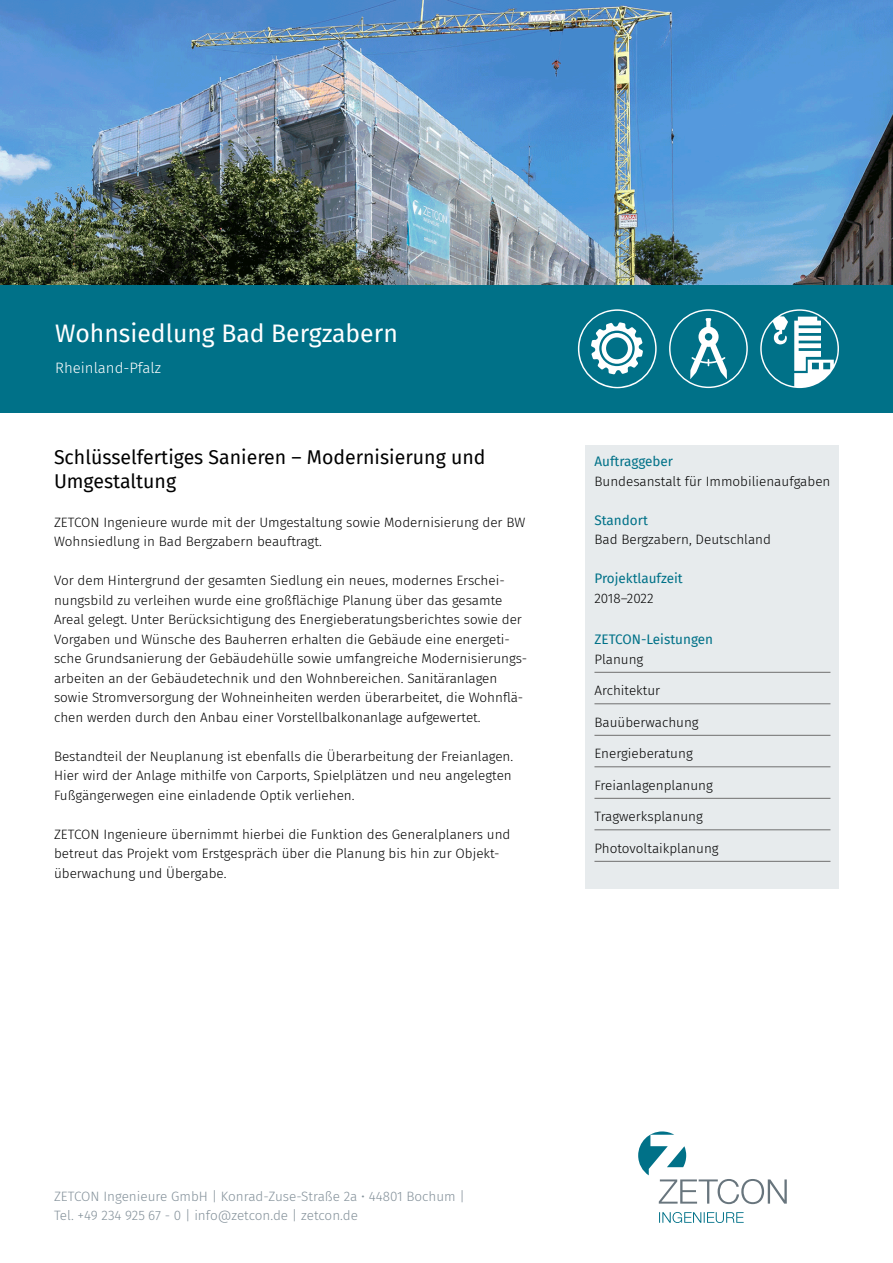
<style>
.page{position:relative;width:893px;height:1263px;background:#fff}
.page>*{position:absolute;margin:0;border:0;box-sizing:border-box;transform-origin:0 0}
.t1{font:24.75px "Fira Sans";color:#fff}
.t2{font:19.5px/24px "Fira Sans";color:#000}
.t3{font:300 15px "Fira Sans";color:#fff}
.t4{font:300 13.5px/19.5px "Fira Sans";color:#000}
.t5{font:300 13.5px/19.5px "Fira Sans";color:#84919a}
.t6{font:13.5px "Fira Sans";color:#007188}
</style>
<div class="page">
<svg style="left:638px;top:1131px;width:149px;height:73px"></svg>
<svg style="left:659px;top:1212px;width:85px;height:11px"></svg>
<div style="left:586px;top:445px;width:253px;height:444px;background:#e7ebed"></div>
<hr style="left:594px;top:672px;width:236px;height:1px;background:#706f6f">
<hr style="left:594px;top:703px;width:236px;height:1px;background:#706f6f">
<hr style="left:594px;top:735px;width:236px;height:1px;background:#706f6f">
<hr style="left:594px;top:766px;width:236px;height:1px;background:#706f6f">
<hr style="left:594px;top:798px;width:236px;height:1px;background:#706f6f">
<hr style="left:594px;top:829px;width:236px;height:1px;background:#706f6f">
<hr style="left:594px;top:861px;width:236px;height:1px;background:#706f6f">
<img style="left:0;top:0;width:893px;height:285px">
<div style="left:0;top:285px;width:893px;height:127px;background:#007188"></div>
<svg style="left:669px;top:309px;width:79px;height:79px"></svg>
<svg style="left:760px;top:309px;width:79px;height:79px"></svg>
<svg style="left:578px;top:309px;width:79px;height:79px"></svg>
<h1 class="t1" style="left:55px;top:314px;width:344px">Wohnsiedlung Bad Bergzabern</h1>
<p class="t3" style="left:55px;top:357px;width:107px">Rheinland-Pfalz</p>
<h2 class="t2" style="left:54px;top:444px;width:433px">Schlüsselfertiges Sanieren – Modernisierung und<br>Umgestaltung</h2>
<p class="t4" style="left:54px;top:512px;width:473px">ZETCON Ingenieure wurde mit der Umgestaltung sowie Modernisierung der BW<br>Wohnsiedlung in Bad Bergzabern beauftragt.</p>
<p class="t4" style="left:54px;top:571px;width:475px">Vor dem Hintergrund der gesamten Siedlung ein neues, modernes Erschei&shy;nungsbild zu verleihen wurde eine großflächige Planung über das gesamte Areal gelegt. Unter Berücksichtigung des Energieberatungsberichtes sowie der Vorgaben und Wünsche des Bauherren erhalten die Gebäude eine energeti&shy;sche Grundsanierung der Gebäudehülle sowie umfangreiche Modernisierungs&shy;arbeiten an der Gebäudetechnik und den Wohnbereichen. Sanitäranlagen sowie Stromversorgung der Wohneinheiten werden überarbeitet, die Wohnflä&shy;chen werden durch den Anbau einer Vorstellbalkonanlage aufgewertet.</p>
<p class="t4" style="left:54px;top:746px;width:461px;text-align:justify">Bestandteil der Neuplanung ist ebenfalls die Überarbeitung der Freianlagen.<br>Hier wird der Anlage mithilfe von Carports, Spielplätzen und neu angelegten Fußgängerwegen eine einladende Optik verliehen.</p>
<p class="t4" style="left:54px;top:824px;width:458px">ZETCON Ingenieure übernimmt hierbei die Funktion des Generalplaners und betreut das Projekt vom Erstgespräch über die Planung bis hin zur Objekt&shy;überwachung und Übergabe.</p>
<p class="t6" style="left:594px;top:452px;width:80px">Auftraggeber</p>
<p class="t4" style="left:594px;top:471px;width:237px">Bundesanstalt für Immobilienaufgaben</p>
<p class="t6" style="left:594px;top:510px;width:55px">Standort</p>
<p class="t4" style="left:594px;top:530px;width:178px">Bad Bergzabern, Deutschland</p>
<p class="t6" style="left:594px;top:569px;width:90px">Projektlaufzeit</p>
<p class="t4" style="left:594px;top:588px;width:61px">2018–2022</p>
<p class="t6" style="left:594px;top:629px;width:120px">ZETCON-Leistungen</p>
<p class="t4" style="left:594px;top:649px;width:50px">Planung</p>
<p class="t4" style="left:594px;top:680px;width:67px">Architektur</p>
<p class="t4" style="left:594px;top:712px;width:106px">Bauüberwachung</p>
<p class="t4" style="left:594px;top:743px;width:100px">Energieberatung</p>
<p class="t4" style="left:594px;top:775px;width:120px">Freianlagenplanung</p>
<p class="t4" style="left:594px;top:806px;width:110px">Tragwerksplanung</p>
<p class="t4" style="left:594px;top:838px;width:126px">Photovoltaikplanung</p>
<p class="t5" style="left:54px;top:1186px;width:413px">ZETCON Ingenieure GmbH | Konrad-Zuse-Straße 2a • 44801 Bochum |<br>Tel. +49 234 925 67 - 0 | info@zetcon.de | zetcon.de</p>
</div>
